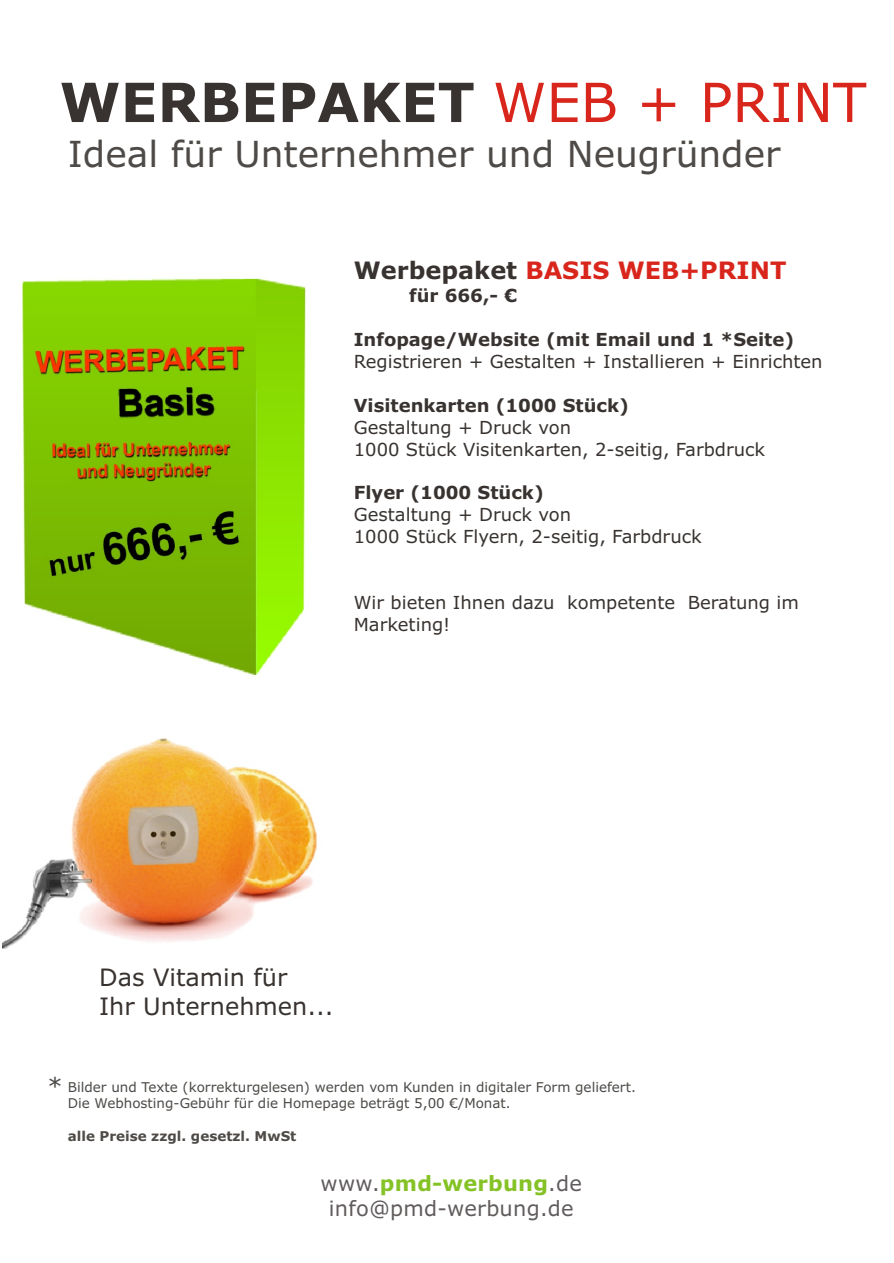
<style>
.page{position:relative;width:894px;height:1263px;background:#fff}
.page>*{position:absolute;margin:0;border:0;box-sizing:border-box;transform-origin:0 0}
.t1{font:700 54px "Verdana";color:#383330}
.t2{font:36px "Verdana";color:#4d4a47}
.t3{font:24px/29.1px "Verdana";color:#383330}
.t4{font:700 24px "Verdana";color:#d9261c}
.t5{font:24px "Verdana";color:#4d4a47}
.t6{font:21px/25.5px "Verdana";letter-spacing:.01em;color:#615c5c;text-align:center}
.t7{font:18px/21.9px "Verdana";color:#383330}
.t8{font:700 18px "Verdana";color:#383330}
.t9{font:13.5px/16.4px "Verdana";color:#4d4a47}
.t10{font:700 13.5px "Verdana";color:#4d4a47}
.s1{font-weight:400;color:#d9261c}
.s2{color:#383330}
.s3{font-weight:700;color:#85c226}
</style>
<div class="page">
<img style="left:3px;top:738px;width:315px;height:211px">
<img style="left:22px;top:278px;width:284px;height:398px">
<h1 class="t1" style="left:60px;top:81px;width:808px">WERBEPAKET <span class="s1">WEB + PRINT</span></h1>
<h2 class="t2" style="left:68px;top:140px;width:714px">Ideal für Unternehmer und Neugründer</h2>
<h3 class="t4" style="left:354px;top:261px;width:434px"><span class="s2">Werbepaket</span> BASIS WEB+PRINT</h3>
<p class="t8" style="left:409px;top:289px;width:109px">für 666,- €</p>
<p class="t8" style="left:354px;top:332px;width:442px">Infopage/Website (mit Email und 1 *Seite)</p>
<p class="t7" style="left:354px;top:352px;width:470px">Registrieren + Gestalten + Installieren + Einrichten</p>
<p class="t8" style="left:354px;top:398px;width:277px">Visitenkarten (1000 Stück)</p>
<p class="t7" style="left:354px;top:418px;width:413px">Gestaltung + Druck von<br>1000 Stück Visitenkarten, 2-seitig, Farbdruck</p>
<p class="t8" style="left:354px;top:486px;width:192px">Flyer (1000 Stück)</p>
<p class="t7" style="left:354px;top:505px;width:349px">Gestaltung + Druck von<br>1000 Stück Flyern, 2-seitig, Farbdruck</p>
<p class="t7" style="left:354px;top:593px;width:447px">Wir bieten Ihnen dazu kompetente Beratung im<br>Marketing!</p>
<h3 class="t3" style="left:99px;top:965px;width:236px">Das Vitamin für<br>Ihr Unternehmen...</h3>
<h3 class="t5" style="left:47px;top:1077px;width:17px">*</h3>
<p class="t9" style="left:68px;top:1080px;width:570px">Bilder und Texte (korrekturgelesen) werden vom Kunden in digitaler Form geliefert.<br>Die Webhosting-Gebühr für die Homepage beträgt 5,00 €/Monat.</p>
<p class="t10" style="left:68px;top:1131px;width:230px">alle Preise zzgl. gesetzl. MwSt</p>
<p class="t6" style="left:321px;top:1172px;width:263px">www.<span class="s3">pmd-werbung</span>.de info@pmd-werbung.de</p>
</div>
